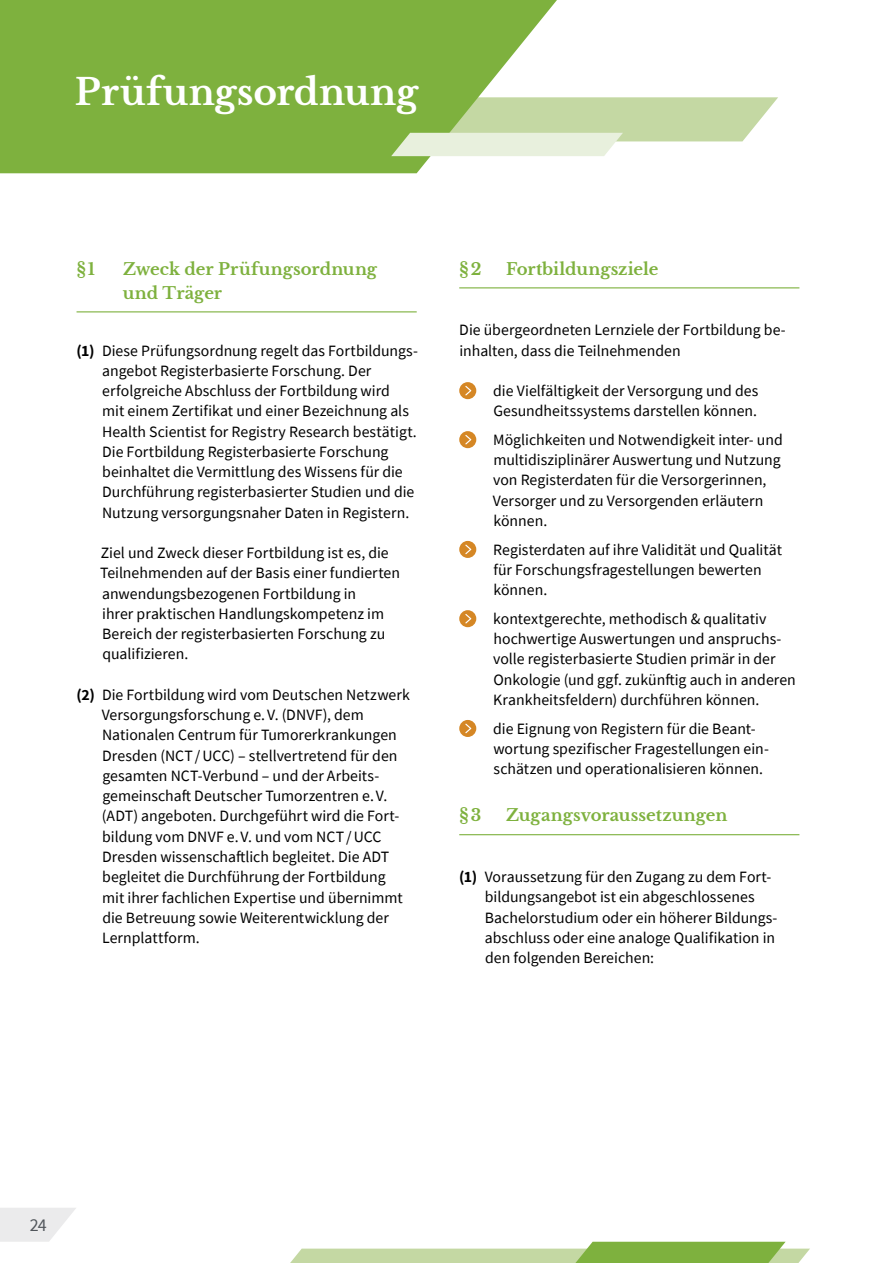
<style>
.page{position:relative;width:893px;height:1263px;background:#fff}
.page>*{position:absolute;margin:0;border:0;box-sizing:border-box;transform-origin:0 0}
.t1{font:700 36px "Libre Baskerville";letter-spacing:.01em;color:#fff}
.t2{font:18px "Source Sans Pro";color:#51565b}
.t3{font:700 16.5px/24px "Libre Baskerville";color:#7eb13e}
.t4{font:15.75px/20.2px "Source Sans Pro";color:#000}
.s1{font-weight:700}
</style>
<div class="page">
<svg style="left:0;top:1208px;width:76px;height:34px"></svg>
<svg style="left:0;top:0;width:557px;height:173px;fill:#7eb13e"></svg>
<svg style="left:168px;top:97px;width:610px;height:59px"></svg>
<svg style="left:290px;top:1242px;width:520px;height:21px"></svg>
<hr style="left:77px;top:311px;width:340px;height:1px;background:#7eb13e">
<hr style="left:459px;top:287px;width:340px;height:1px;background:#7eb13e">
<hr style="left:459px;top:834px;width:340px;height:1px;background:#7eb13e">
<div style="left:459px;top:382px;width:17px;height:17px;background:#d58725;border-radius:50%"></div>
<svg style="left:465px;top:386px;width:6px;height:9px"></svg>
<div style="left:459px;top:431px;width:17px;height:17px;background:#d58725;border-radius:50%"></div>
<svg style="left:465px;top:435px;width:6px;height:9px"></svg>
<div style="left:459px;top:541px;width:17px;height:17px;background:#d58725;border-radius:50%"></div>
<svg style="left:465px;top:545px;width:6px;height:9px"></svg>
<div style="left:459px;top:610px;width:17px;height:17px;background:#d58725;border-radius:50%"></div>
<svg style="left:465px;top:614px;width:6px;height:9px"></svg>
<div style="left:459px;top:720px;width:17px;height:17px;background:#d58725;border-radius:50%"></div>
<svg style="left:465px;top:724px;width:6px;height:9px"></svg>
<h1 class="t1" style="left:75px;top:70px;width:345px">Prüfungsordnung</h1>
<p class="t3" style="left:77px;top:257px;width:20px">§1</p>
<p class="t3" style="left:123px;top:257px;width:256px">Zweck der Prüfungsordnung und Träger</p>
<p class="t4" style="left:102px;top:340px;width:317px;text-indent:-26px"><span class="s1">(1)</span> Diese Prüfungsordnung regelt das Fortbildungs&shy;angebot Registerbasierte Forschung. Der erfolgreiche Abschluss der Fortbildung wird<br>mit einem Zertifikat und einer Bezeichnung als Health Scientist for Registry Research bestätigt.<br>Die Fortbildung Registerbasierte Forschung beinhaltet die Vermittlung des Wissens für die Durchführung registerbasierter Studien und die Nutzung versorgungsnaher Daten in Registern.</p>
<p class="t4" style="left:100px;top:543px;width:301px">Ziel und Zweck dieser Fortbildung ist es, die Teilnehmenden auf der Basis einer fundierten anwendungsbezogenen Fortbildung in<br>ihrer praktischen Handlungskompetenz im Bereich der registerbasierten Forschung zu qualifizieren.</p>
<p class="t4" style="left:102px;top:684px;width:310px;text-indent:-25px"><span class="s1">(2)</span> Die Fortbildung wird vom Deutschen Netzwerk Versorgungsforschung e.V. (DNVF), dem Nationalen Centrum für Tumorerkrankungen Dresden (NCT/UCC) – stellvertretend für den gesamten NCT-Verbund – und der Arbeits&shy;gemeinschaft Deutscher Tumorzentren e.V. (ADT) angeboten. Durchgeführt wird die Fort&shy;bildung vom DNVF e.V. und vom NCT/UCC Dresden wissenschaftlich begleitet. Die ADT begleitet die Durchführung der Fortbildung mit ihrer fachlichen Expertise und übernimmt die Betreuung sowie Weiterentwicklung der Lernplattform.</p>
<p class="t3" style="left:459px;top:257px;width:24px">§2</p>
<p class="t3" style="left:506px;top:257px;width:154px">Fortbildungsziele</p>
<p class="t4" style="left:459px;top:320px;width:328px">Die übergeordneten Lernziele der Fortbildung be&shy;inhalten, dass die Teilnehmenden</p>
<p class="t4" style="left:493px;top:380px;width:267px">die Vielfältigkeit der Versorgung und des<br>Gesundheitssystems darstellen können.</p>
<p class="t4" style="left:493px;top:429px;width:291px">Möglichkeiten und Notwendigkeit inter- und multidisziplinärer Auswertung und Nutzung von Registerdaten für die Versorgerinnen, Versorger und zu Versorgenden erläutern können.</p>
<p class="t4" style="left:493px;top:539px;width:290px">Registerdaten auf ihre Validität und Qualität für Forschungsfragestellungen bewerten können.</p>
<p class="t4" style="left:493px;top:608px;width:304px">kontextgerechte, methodisch &amp; qualitativ hochwertige Auswertungen und anspruchs&shy;volle registerbasierte Studien primär in der Onkologie (und ggf. zukünftig auch in anderen Krankheitsfeldern) durchführen können.</p>
<p class="t4" style="left:493px;top:718px;width:277px">die Eignung von Registern für die Beant&shy;wortung spezifischer Fragestellungen ein&shy;schätzen und operationalisieren können.</p>
<p class="t3" style="left:459px;top:803px;width:23px">§3</p>
<p class="t3" style="left:506px;top:803px;width:223px">Zugangsvoraussetzungen</p>
<p class="t4" style="left:485px;top:867px;width:294px;text-indent:-26px"><span class="s1">(1)</span> Voraussetzung für den Zugang zu dem Fort&shy;bildungsangebot ist ein abgeschlossenes Bachelorstudium oder ein höherer Bildungs&shy;abschluss oder eine analoge Qualifikation in den folgenden Bereichen:</p>
<p class="t2" style="left:30px;top:1214px;width:19px">24</p>
</div>
